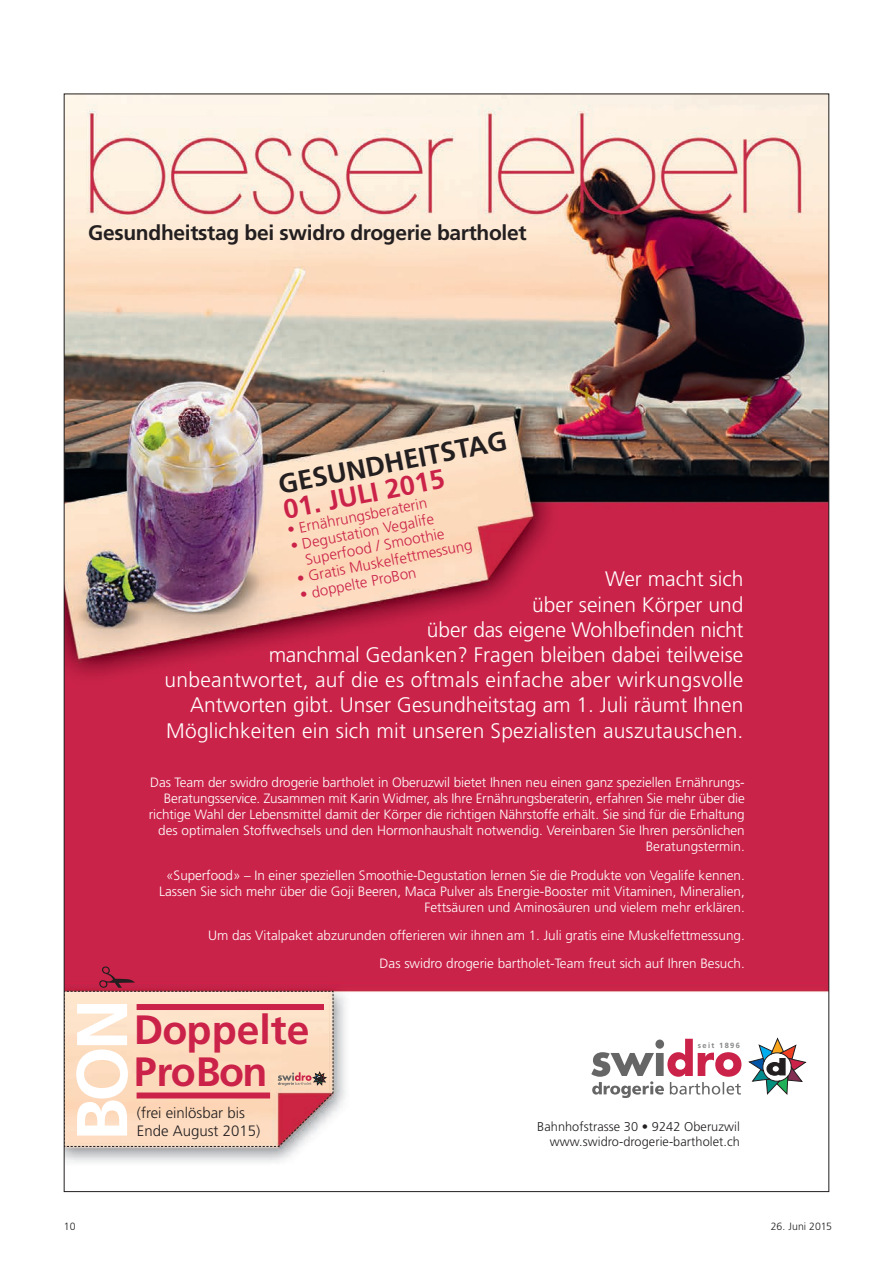
<style>
.page{position:relative;width:893px;height:1263px;background:#fff}
.page>*{position:absolute;margin:0;border:0;box-sizing:border-box;transform-origin:0 0}
.t1{font:700 71.7px "Frutiger";color:#fff}
.t2{font:700 40.95px/42px "Frutiger";letter-spacing:-.01em;color:#cb2249}
.t3{font:700 27px "Frutiger";color:#231f20}
.t4{font:700 27px "Frutiger";color:#cb2249}
.t5{font:300 21px/25.2px "Frutiger";color:#fff;text-align:right}
.t6{font:700 21px "Frutiger";letter-spacing:-.015em;color:#231f20}
.t7{font:300 15px/16.5px "Frutiger";color:#cb2249}
.t8{font:300 15px/18px "Frutiger";color:#231f20}
.t9{font:300 13.5px/16.2px "Frutiger";letter-spacing:-.005em;color:#fff;text-align:right}
.t10{font:300 12.75px/15.3px "Frutiger";letter-spacing:.005em;color:#231f20;text-align:right}
.t11{font:300 10.5px "Frutiger LT Std";letter-spacing:.005em;color:#231f20}
.t12{font:700 7.5px "Frutiger";letter-spacing:.18em;color:#858585}
</style>
<div class="page">
<img style="left:66px;top:96px;width:761px;height:1067px">
<svg style="left:748px;top:1037px;width:59px;height:58px"></svg>
<svg style="left:591px;top:1039px;width:150px;height:59px"></svg>
<svg style="left:66px;top:966px;width:268px;height:181px;background:#edb3a6"></svg>
<h3 class="t6" style="left:88px;top:220px;width:440px">Gesundheitstag bei swidro drogerie bartholet</h3>
<h3 class="t3" style="left:276px;top:469px;width:233px;rotate:-11deg">GesundheitstaG</h3>
<h3 class="t4" style="left:281px;top:494px;width:165px;rotate:-11deg">01. Juli 2015</h3>
<p class="t7" style="left:286px;top:522px;width:143px;rotate:-11deg">• Ernährungsberaterin</p>
<p class="t7" style="left:301px;top:536px;width:143px;text-indent:-12px;rotate:-11deg">• Degustation Vegalife<br>Superfood / Smoothie</p>
<p class="t7" style="left:296px;top:571px;width:180px;rotate:-11deg">• Gratis Muskelfettmessung</p>
<p class="t7" style="left:299px;top:587px;width:120px;rotate:-11deg">• doppelte ProBon</p>
<p class="t5" style="left:164px;top:567px;width:580px">Wer macht sich<br>über seinen Körper und<br>über das eigene Wohlbefinden nicht<br>manchmal Gedanken? Fragen bleiben dabei teilweise unbeantwortet, auf die es oftmals einfache aber wirkungsvolle Antworten gibt. Unser Gesundheitstag am 1. Juli räumt Ihnen Möglichkeiten ein sich mit unseren Spezialisten auszutauschen.</p>
<p class="t9" style="left:149px;top:774px;width:597px">Das Team der swidro drogerie bartholet in Oberuzwil bietet Ihnen neu einen ganz speziellen Ernährungs-Beratungsservice. Zusammen mit Karin Widmer, als Ihre Ernährungsberaterin, erfahren Sie mehr über die richtige Wahl der Lebensmittel damit der Körper die richtigen Nährstoffe erhält. Sie sind für die Erhaltung des optimalen Stoffwechsels und den Hormonhaushalt notwendig. Vereinbaren Sie Ihren persönlichen Beratungstermin.</p>
<p class="t9" style="left:159px;top:867px;width:587px">«Superfood» – In einer speziellen Smoothie-Degustation lernen Sie die Produkte von Vegalife kennen.<br>Lassen Sie sich mehr über die Goji Beeren, Maca Pulver als Energie-Booster mit Vitaminen, Mineralien,<br>Fettsäuren und Aminosäuren und vielem mehr erklären.</p>
<p class="t9" style="left:208px;top:922px;width:538px;line-height:28.2px">Um das Vitalpaket abzurunden offerieren wir ihnen am 1. Juli gratis eine Muskelfettmessung.<br>Das swidro drogerie bartholet-Team freut sich auf Ihren Besuch.</p>
<h1 class="t1" style="left:60px;top:1141px;width:144px;rotate:-90deg">BOn</h1>
<h2 class="t2" style="left:134px;top:1009px;width:177px">doppelte<br>ProBon</h2>
<p class="t8" style="left:137px;top:1104px;width:125px">(frei einlösbar bis<br>Ende August 2015)</p>
<p class="t12" style="left:698px;top:1041px;width:44px">seit 1896</p>
<p class="t10" style="left:537px;top:1119px;width:204px">Bahnhofstrasse 30 • 9242 Oberuzwil www.swidro-drogerie-bartholet.ch</p>
<p class="t11" style="left:64px;top:1220px;width:13px">10</p>
<p class="t11" style="left:771px;top:1220px;width:63px">26. Juni 2015</p>
</div>
